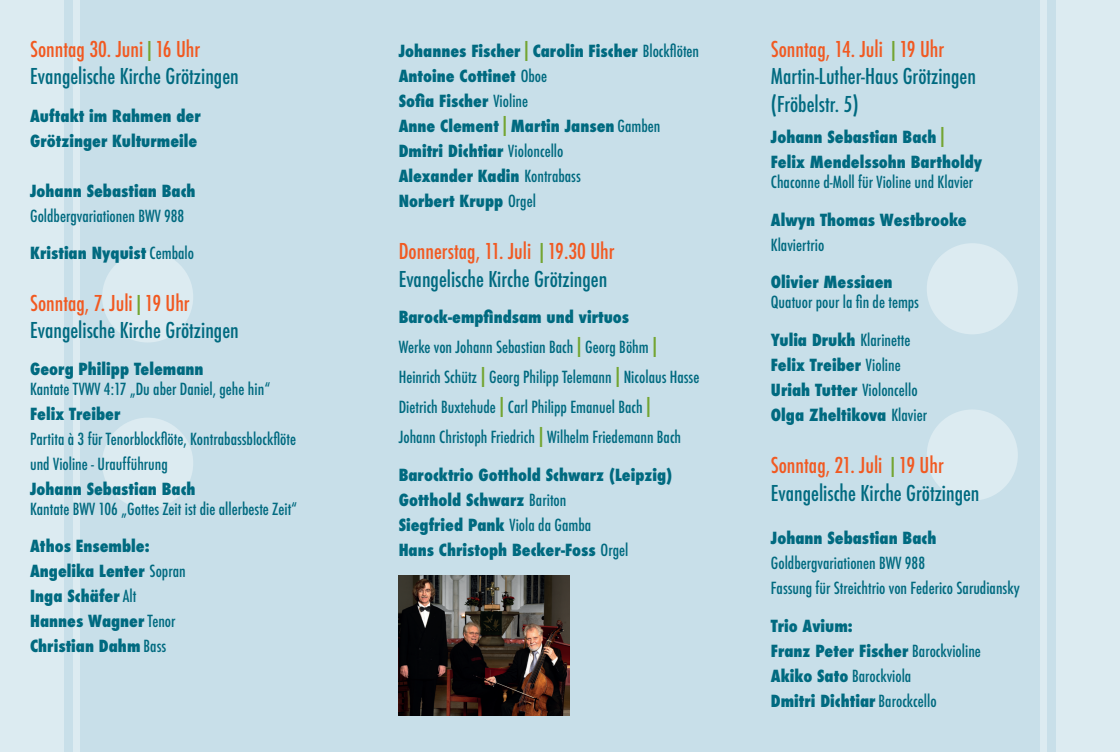
<style>
.page{position:relative;width:1120px;height:752px;background:#fff}
.page>*{position:absolute;margin:0;border:0;box-sizing:border-box;transform-origin:0 0}
.t1{font:500 condensed 21.25px/27.5px "Futura";color:#006a80}
.t2{font:800 condensed 16.25px/25px "Futura";color:#006a80}
.t3{font:500 condensed 16.25px/30px "Futura";color:#006a80}
.s1{color:#f15921}
.s2{color:#73a532}
.s3{font-weight:500}
.s4{font-weight:500;font-size:21.25px;color:#73a532}
.s5{font-weight:800}
.s6{font-size:21.25px;color:#73a532}
</style>
<div class="page">
<div style="left:0;top:0;width:1120px;height:751px;background:#c8dfe9"></div>
<div style="left:1056px;top:0;width:64px;height:751px;background:#dcebf1"></div>
<div style="left:1040px;top:0;width:6px;height:751px;background:#dcebf1"></div>
<div style="left:927px;top:409px;width:91px;height:91px;background:#dcebf1;border-radius:50%"></div>
<div style="left:927px;top:243px;width:91px;height:91px;background:#dcebf1;border-radius:50%"></div>
<div style="left:0;top:0;width:63px;height:751px;background:#dcebf1"></div>
<div style="left:74px;top:0;width:6px;height:751px;background:#dcebf1"></div>
<div style="left:102px;top:251px;width:91px;height:91px;background:#dcebf1;border-radius:50%"></div>
<div style="left:102px;top:417px;width:91px;height:91px;background:#dcebf1;border-radius:50%"></div>
<img style="left:399px;top:575px;width:171px;height:140px">
<h1 class="t1" style="left:30px;top:35px;width:210px"><span class="s1">Sonntag 30. Juni</span><span class="s2">|</span><span class="s1">16 Uhr<br></span>Evangelische Kirche Grötzingen</h1>
<p class="t2" style="left:30px;top:103px;width:172px">Auftakt im Rahmen der<br>Grötzinger Kulturmeile</p>
<p class="t2" style="left:30px;top:178px;width:167px">Johann Sebastian Bach</p>
<p class="t3" style="left:30px;top:201px;width:156px">Goldbergvariationen BWV 988</p>
<p class="t2" style="left:30px;top:241px;width:165px">Kristian Nyquist <span class="s3">Cembalo</span></p>
<h1 class="t1" style="left:30px;top:289px;width:210px"><span class="s1">Sonntag, 7. Juli</span><span class="s2">|</span><span class="s1">19 Uhr<br></span>Evangelische Kirche Grötzingen</h1>
<p class="t2" style="left:30px;top:356px;width:175px">Georg Philipp Telemann</p>
<p class="t3" style="left:30px;top:373px;width:242px">Kantate TVWV 4:17 „Du aber Daniel, gehe hin“</p>
<p class="t2" style="left:30px;top:401px;width:92px">Felix Treiber</p>
<p class="t3" style="left:30px;top:426px;width:267px;line-height:25px">Partita à 3 für Tenorblockflöte, Kontrabassblockflöte und Violine - Uraufführung</p>
<p class="t2" style="left:30px;top:476px;width:167px">Johann Sebastian Bach</p>
<p class="t3" style="left:30px;top:493px;width:269px">Kantate BWV 106 „Gottes Zeit ist die allerbeste Zeit“</p>
<p class="t2" style="left:30px;top:533px;width:157px">Athos Ensemble:<br>Angelika Lenter <span class="s3">Sopran<br></span>Inga Schäfer <span class="s3">Alt<br></span>Hannes Wagner <span class="s3">Tenor<br></span>Christian Dahm <span class="s3">Bass</span></p>
<p class="t2" style="left:399px;top:38px;width:302px">Johannes Fischer<span class="s4">|</span>Carolin Fischer <span class="s3">Blockflöten<br></span>Antoine Cottinet <span class="s3">Oboe<br></span>Sofia Fischer <span class="s3">Violine<br></span>Anne Clement<span class="s4">|</span>Martin Jansen <span class="s3">Gamben<br></span>Dmitri Dichtiar <span class="s3">Violoncello<br></span>Alexander Kadin <span class="s3">Kontrabass<br></span>Norbert Krupp <span class="s3">Orgel</span></p>
<h1 class="t1" style="left:399px;top:238px;width:217px"><span class="s1">Donnerstag, 11. Juli</span> <span class="s2">|</span><span class="s1">19.30 Uhr<br></span>Evangelische Kirche Grötzingen</h1>
<p class="t3" style="left:399px;top:302px;width:302px"><span class="s5">Barock-empfindsam und virtuos<br></span>Werke von Johann Sebastian Bach<span class="s6">|</span>Georg Böhm<span class="s6">| </span>Heinrich Schütz<span class="s6">|</span>Georg Philipp Telemann<span class="s6">|</span>Nicolaus Hasse Dietrich Buxtehude<span class="s6">|</span>Carl Philipp Emanuel Bach<span class="s6">|<br></span>Johann Christoph Friedrich<span class="s6">|</span>Wilhelm Friedemann Bach</p>
<p class="t2" style="left:399px;top:462px;width:275px">Barocktrio Gotthold Schwarz (Leipzig)<br>Gotthold Schwarz <span class="s3">Bariton<br></span>Siegfried Pank <span class="s3">Viola da Gamba<br></span>Hans Christoph Becker-Foss <span class="s3">Orgel</span></p>
<h1 class="t1" style="left:771px;top:35px;width:207px"><span class="s1">Sonntag, 14. Juli</span> <span class="s2">|</span><span class="s1">19 Uhr<br></span>Martin-Luther-Haus Grötzingen (Fröbelstr. 5)</h1>
<p class="t2" style="left:771px;top:124px;width:213px">Johann Sebastian Bach<span class="s4">|<br></span>Felix Mendelssohn Bartholdy</p>
<p class="t3" style="left:771px;top:167px;width:204px">Chaconne d-Moll für Violine und Klavier</p>
<p class="t2" style="left:771px;top:207px;width:197px">Alwyn Thomas Westbrooke</p>
<p class="t3" style="left:771px;top:229px;width:55px">Klaviertrio</p>
<p class="t2" style="left:771px;top:269px;width:123px">Olivier Messiaen</p>
<p class="t3" style="left:771px;top:287px;width:150px">Quatuor pour la fin de temps</p>
<p class="t2" style="left:771px;top:327px;width:158px">Yulia Drukh <span class="s3">Klarinette<br></span>Felix Treiber <span class="s3">Violine<br></span>Uriah Tutter <span class="s3">Violoncello<br></span>Olga Zheltikova <span class="s3">Klavier</span></p>
<h1 class="t1" style="left:771px;top:451px;width:210px"><span class="s1">Sonntag, 21. Juli</span> <span class="s2">|</span><span class="s1">19 Uhr<br></span>Evangelische Kirche Grötzingen</h1>
<p class="t2" style="left:771px;top:525px;width:167px">Johann Sebastian Bach</p>
<p class="t3" style="left:771px;top:550px;width:250px;line-height:25px">Goldbergvariationen BWV 988<br>Fassung für Streichtrio von Federico Sarudiansky</p>
<p class="t2" style="left:771px;top:612px;width:211px">Trio Avium:<br>Franz Peter Fischer <span class="s3">Barockvioline<br></span>Akiko Sato <span class="s3">Barockviola<br></span>Dmitri Dichtiar <span class="s3">Barockcello</span></p>
</div>
